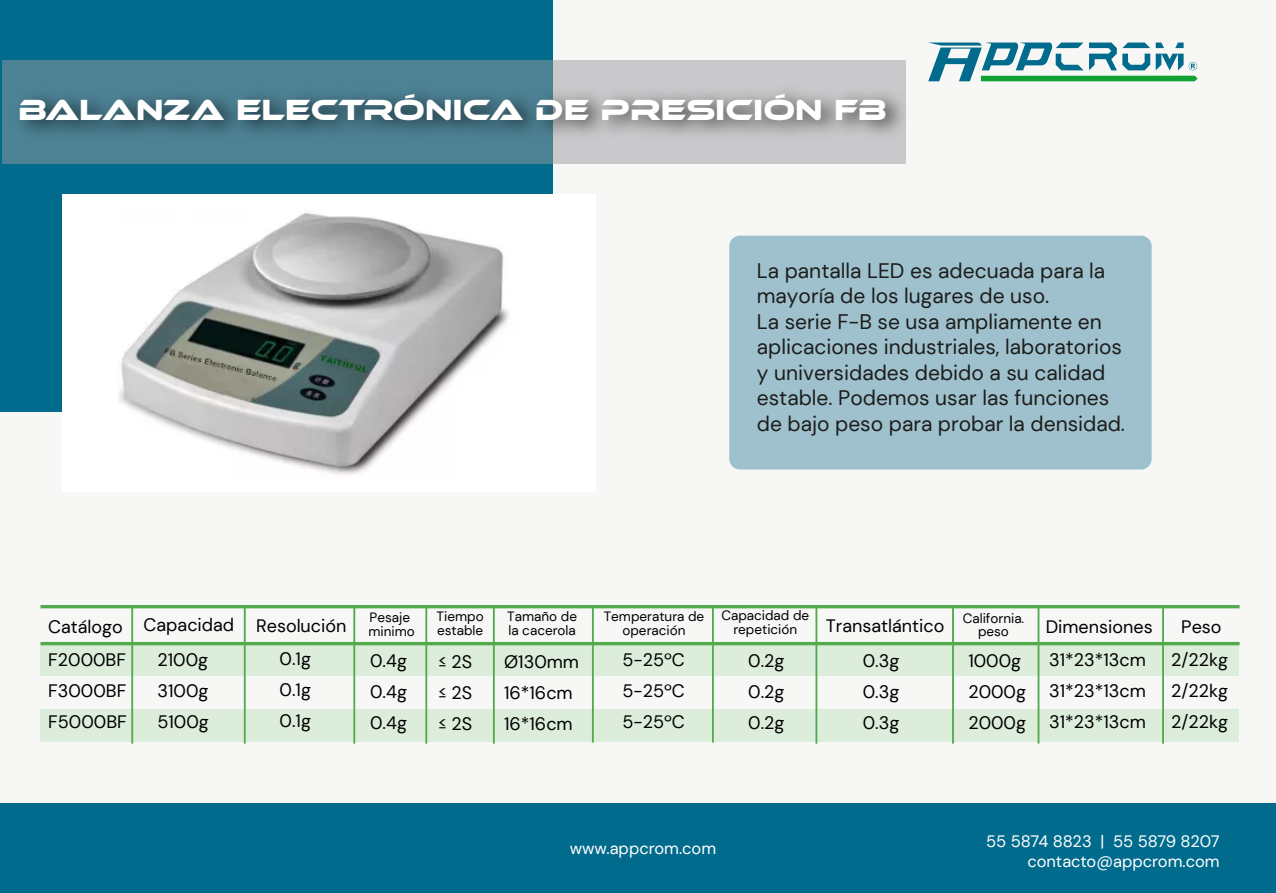
<style>
.page{position:relative;width:1276px;height:893px;background:#f7f7f5}
.page>*{position:absolute;margin:0;border:0;box-sizing:border-box;transform-origin:0 0}
.t1{font:30px "Ethnocentric Rg";color:#fff}
.t2{font:21px/25.5px "DM Sans";color:#1d1d1b}
.t3{font:18px/31px "DM Sans";color:#000;text-align:justify}
.t4{font:16.5px/19.8px "DM Sans";color:#fff;text-align:right}
.t5{font:13.5px/13.5px "DM Sans";color:#000}
</style>
<div class="page">
<div style="left:729px;top:236px;width:422px;height:233px;background:#9fc1ce;border-radius:11px"></div>
<div style="left:0;top:0;width:552px;height:411px;background:#006b8c"></div>
<div style="left:0;top:803px;width:1276px;height:90px;background:#006b8c"></div>
<svg style="left:928px;top:43px;width:269px;height:38px"></svg>
<div style="left:62px;top:193px;width:534px;height:298px;background:#fff"></div>
<div style="left:40px;top:644px;width:1199px;height:32px;background:#dceddb"></div>
<hr style="left:40px;top:642px;width:1199px;height:3px;background:#54ab4d">
<hr style="left:40px;top:605px;width:1199px;height:3px;background:#54ab4d">
<div style="left:40px;top:709px;width:1199px;height:32px;background:#dceddb"></div>
<svg style="left:3px;top:61px;width:902px;height:103px;fill:#4d8295"></svg>
<img style="left:4px;top:75px;width:902px;height:79px">
<hr style="left:131px;top:606px;width:2px;height:138px;background:#54ab4d">
<hr style="left:353px;top:606px;width:2px;height:138px;background:#54ab4d">
<hr style="left:244px;top:606px;width:2px;height:138px;background:#54ab4d">
<img style="left:119px;top:212px;width:390px;height:263px">
<hr style="left:425px;top:606px;width:2px;height:138px;background:#54ab4d">
<hr style="left:493px;top:606px;width:2px;height:138px;background:#54ab4d">
<hr style="left:592px;top:605px;width:2px;height:138px;background:#54ab4d">
<hr style="left:712px;top:605px;width:2px;height:138px;background:#54ab4d">
<hr style="left:815px;top:606px;width:2px;height:138px;background:#54ab4d">
<hr style="left:952px;top:606px;width:2px;height:138px;background:#54ab4d">
<hr style="left:1037px;top:606px;width:2px;height:138px;background:#54ab4d">
<hr style="left:1162px;top:606px;width:2px;height:138px;background:#54ab4d">
<h1 class="t1" style="left:18px;top:91px;width:870px">BALANZA ELECTRÓNICA DE PRESICIÓN FB</h1>
<p class="t2" style="left:757px;top:258px;width:370px">La pantalla LED es adecuada para la mayoría de los lugares de uso.<br>La serie F-B se usa ampliamente en aplicaciones industriales, laboratorios y universidades debido a su calidad estable. Podemos usar las funciones de bajo peso para probar la densidad.</p>
<p class="t3" style="left:48px;top:609px;width:188px">Catálogo Capacidad</p>
<p class="t3" style="left:48px;top:644px;width:80px">F2000BF F3000BF F5000BF</p>
<p class="t3" style="left:157px;top:644px;width:53px">2100g 3100g 5100g</p>
<p class="t3" style="left:280px;top:609px;width:68px;line-height:33px;text-indent:-24px">Resolución<br>0.1g</p>
<p class="t3" style="left:280px;top:674px;width:33px">0.1g<br>0.1g</p>
<p class="t5" style="left:368px;top:610px;width:48px">Pesaje minimo</p>
<p class="t3" style="left:370px;top:645px;width:38px">0.4g 0.4g 0.4g</p>
<p class="t5" style="left:436px;top:609px;width:49px">Tiempo estable</p>
<p class="t3" style="left:438px;top:646px;width:36px">≤ 2S ≤ 2S ≤ 2S</p>
<p class="t5" style="left:507px;top:610px;width:71px">Tamaño de la cacerola</p>
<p class="t3" style="left:504px;top:646px;width:76px;text-align:left">Ø130mm<br>16*16cm<br>16*16cm</p>
<p class="t5" style="left:604px;top:610px;width:102px;text-align:center">Temperatura de operación</p>
<p class="t3" style="left:622px;top:644px;width:64px">5-25ºC 5-25ºC 5-25ºC</p>
<p class="t5" style="left:721px;top:609px;width:89px;text-align:center">Capacidad de repetición</p>
<p class="t3" style="left:748px;top:645px;width:38px">0.2g 0.2g 0.2g</p>
<p class="t3" style="left:826px;top:609px;width:120px;line-height:34.5px;text-align:center">Transatlántico<br>0.3g</p>
<p class="t3" style="left:863px;top:676px;width:38px">0.3g<br>0.3g</p>
<p class="t5" style="left:962px;top:611px;width:63px;text-align:center">California. peso</p>
<p class="t3" style="left:968px;top:645px;width:59px;text-align:left">1000g<br>2000g<br>2000g</p>
<p class="t3" style="left:1045px;top:611px;width:108px">Dimensiones</p>
<p class="t3" style="left:1049px;top:644px;width:98px">31*23*13cm 31*23*13cm 31*23*13cm</p>
<p class="t3" style="left:1171px;top:610px;width:58px;line-height:33.5px;text-align:center">Peso<br>2/22kg</p>
<p class="t3" style="left:1171px;top:675px;width:58px">2/22kg<br>2/22kg</p>
<p class="t4" style="left:570px;top:839px;width:148px">www.appcrom.com</p>
<p class="t4" style="left:986px;top:831px;width:235px">55 5874 8823 | 55 5879 8207 contacto@appcrom.com</p>
</div>
